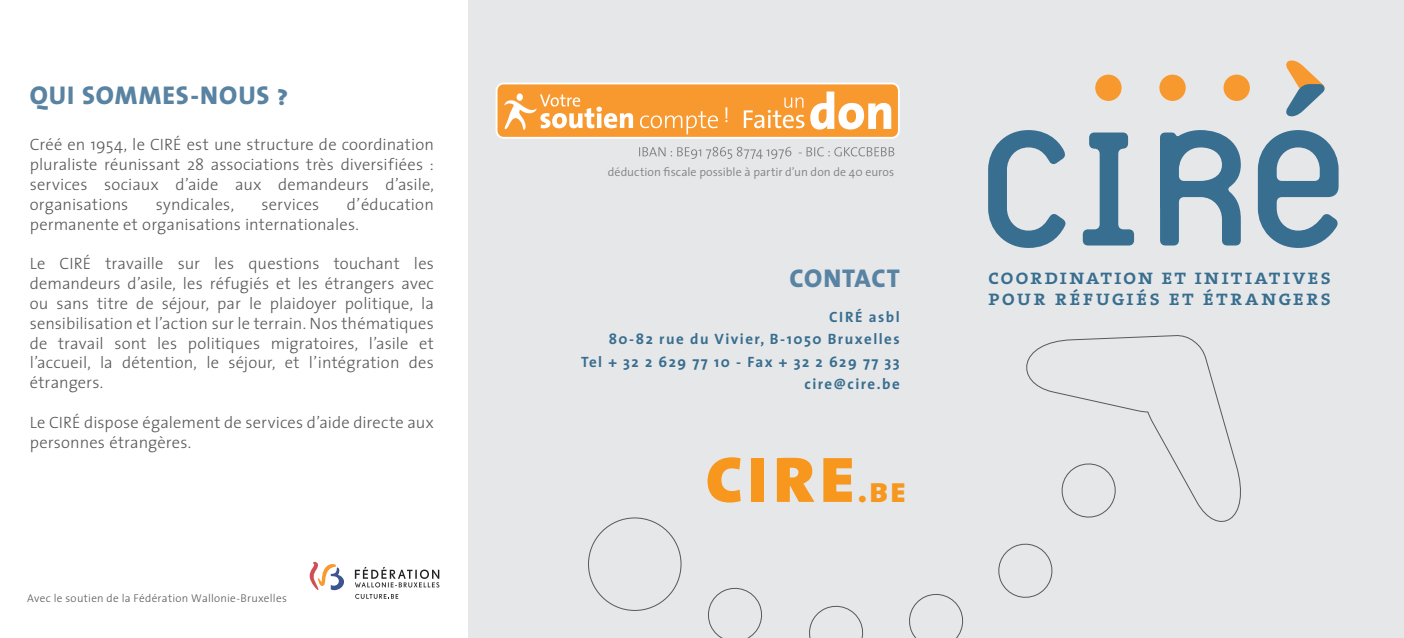
<style>
.page{position:relative;width:1404px;height:638px;background:#fff}
.page>*{position:absolute;margin:0;border:0;box-sizing:border-box;transform-origin:0 0}
.t1{font:84.15px "The Sans Extra Bold Caps";color:#f7971d}
.t2{font:36px "The Sans Extra Bold Caps";color:#f7971d}
.t3{font:25.8px "The Sans Extra Bold Caps";letter-spacing:.035em;color:#5983a2}
.t4{font:21.75px/21px "The Serif Semi Bold Caps";letter-spacing:.085em;color:#386e8f}
.t5{font:300 20.7px "The Sans";color:#fff}
.t6{font:300 16.5px/19.8px "The Sans";letter-spacing:.01em;color:#57585a;text-align:justify}
.t7{font:700 15px/22.5px "The Sans";letter-spacing:.1em;color:#386e8f;text-align:right}
.t8{font:300 12px "The Sans";letter-spacing:.005em;color:#808285}
.t9{font:300 11.25px "The Sans";letter-spacing:.025em;color:#57585a}
</style>
<div class="page">
<div style="left:468px;top:0;width:935px;height:638px;background:#e6e7e9"></div>
<svg style="left:639px;top:147px;width:255px;height:12px"></svg>
<div style="left:496px;top:83px;width:402px;height:55px;background:#f8992f;border-radius:7px"></div>
<div style="left:495px;top:83px;width:404px;height:56px;border:2px solid #fff;border-radius:7px"></div>
<svg style="left:810px;top:92px;width:81px;height:38px"></svg>
<svg style="left:743px;top:97px;width:61px;height:31px"></svg>
<svg style="left:640px;top:111px;width:78px;height:23px"></svg>
<svg style="left:504px;top:94px;width:129px;height:36px"></svg>
<svg style="left:309px;top:562px;width:35px;height:28px"></svg>
<svg style="left:355px;top:567px;width:84px;height:20px"></svg>
<svg style="left:355px;top:594px;width:43px;height:5px"></svg>
<svg style="left:988px;top:130px;width:78px;height:118px"></svg>
<svg style="left:1082px;top:132px;width:51px;height:113px"></svg>
<svg style="left:1160px;top:130px;width:80px;height:115px"></svg>
<svg style="left:1257px;top:130px;width:81px;height:118px"></svg>
<svg style="left:1286px;top:60px;width:39px;height:57px"></svg>
<div style="left:1095px;top:75px;width:26px;height:26px;background:#f8992f;border-radius:50%"></div>
<div style="left:1159px;top:75px;width:26px;height:26px;background:#f8992f;border-radius:50%"></div>
<div style="left:1223px;top:75px;width:26px;height:26px;background:#f8992f;border-radius:50%"></div>
<svg style="left:1026px;top:335px;width:215px;height:187px"></svg>
<svg style="left:1058px;top:460px;width:60px;height:61px"></svg>
<svg style="left:998px;top:543px;width:55px;height:55px"></svg>
<svg style="left:809px;top:605px;width:55px;height:33px"></svg>
<svg style="left:708px;top:587px;width:54px;height:51px"></svg>
<svg style="left:909px;top:594px;width:55px;height:44px"></svg>
<h3 class="t3" style="left:30px;top:74px;width:260px">QUI SOMMES-NOUS ?</h3>
<p class="t6" style="left:30px;top:134px;width:405px">Créé en 1954, le CIRÉ est une structure de coordination pluraliste réunissant 28 associations très diversifiées : services sociaux d’aide aux demandeurs d’asile, organisations</p>
<p class="t6" style="left:30px;top:194px;width:405px;text-indent:317px">d’éducation permanente et organisations internationales.</p>
<p class="t6" style="left:30px;top:253px;width:405px">Le CIRÉ travaille sur les questions touchant les demandeurs d’asile, les réfugiés et les étrangers avec ou sans titre de séjour, par le plaidoyer politique, la sensibilisation et l’action sur le terrain. Nos thématiques de travail sont les politiques migratoires, l’asile et l’accueil, la détention, le séjour, et l’intégration des étrangers.</p>
<p class="t6" style="left:30px;top:412px;width:405px">Le CIRÉ dispose également de services d’aide directe aux personnes étrangères.</p>
<p class="t6" style="left:156px;top:194px;width:80px">syndicales,</p>
<p class="t6" style="left:261px;top:194px;width:59px">services</p>
<p class="t9" style="left:27px;top:589px;width:261px">Avec le soutien de la Fédération Wallonie-Bruxelles</p>
<p class="t5" style="left:723px;top:98px;width:8px">!</p>
<p class="t8" style="left:607px;top:162px;width:288px">déduction fiscale possible à partir d’un don de 40 euros</p>
<h3 class="t3" style="left:789px;top:256px;width:112px">CONTACT</h3>
<p class="t7" style="left:581px;top:305px;width:320px">CIRÉ asbl<br>80-82 rue du Vivier, B-1050 Bruxelles<br>Tel + 32 2 629 77 10 - Fax + 32 2 629 77 33 cire@cire.be</p>
<h1 class="t1" style="left:704px;top:402px;width:153px">cire</h1>
<h2 class="t2" style="left:857px;top:459px;width:50px">.be</h2>
<h3 class="t4" style="left:988px;top:265px;width:344px">coordination et initiatives pour réfugiés et étrangers</h3>
</div>
